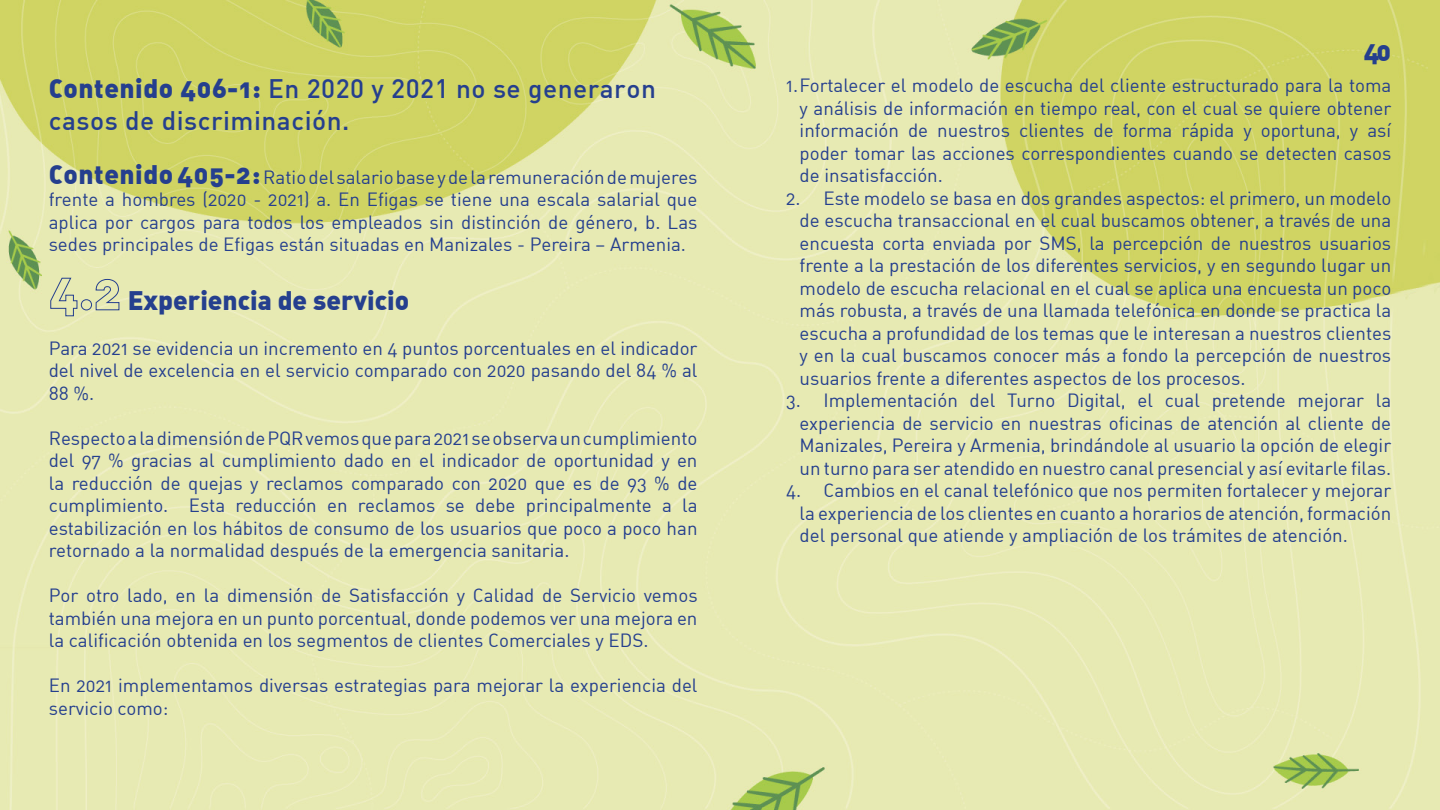
<style>
.page{position:relative;width:1440px;height:810px;background:#fff}
.page>*{position:absolute;margin:0;border:0;box-sizing:border-box;transform-origin:0 0}
.t1{font:500 26.25px/31.5px "DIN";letter-spacing:.02em;color:#253f8e}
.t2{font:26.25px "DIN Black Alternate";color:#253f8e}
.t3{font:18.75px/22.5px "DIN Regular Alternate";color:#253f8e;text-align:justify}
.s1{font-family:"DIN Black Alternate";font-weight:400}
.s2{font-family:"DIN Black Alternate";font-size:26.25px}
.s3{font-size:48.75px}
</style>
<div class="page">
<img style="left:0;top:0;width:1440px;height:810px">
<h1 class="t1" style="left:49px;top:72px;width:609px"><span class="s1">Contenido 406-1:</span> En 2020 y 2021 no se generaron casos de discriminación.</h1>
<p class="t3" style="left:49px;top:165px;width:650px"><span class="s2">Contenido 405-2:</span> Ratio del salario base y de la remuneración de mujeres frente a hombres (2020 - 2021) a. En Efigas se tiene una escala salarial que aplica por cargos para todos los empleados sin distinción de género, b. Las sedes principales de Efigas están situadas en Manizales - Pereira – Armenia.</p>
<h1 class="t2" style="left:49px;top:283px;width:362px"><span class="s3">4.2</span> Experiencia de servicio</h1>
<p class="t3" style="left:49px;top:336px;width:650px">Para 2021 se evidencia un incremento en 4 puntos porcentuales en el indicador del nivel de excelencia en el servicio comparado con 2020 pasando del 84 % al 88 %.</p>
<p class="t3" style="left:49px;top:426px;width:650px">RespectoaladimensióndePQRvemosquepara2021seobservauncumplimiento del 97 % gracias al cumplimiento dado en el indicador de oportunidad y en la reducción de quejas y reclamos comparado con 2020 que es de 93 % de cumplimiento. Esta reducción en reclamos se debe principalmente a la estabilización en los hábitos de consumo de los usuarios que poco a poco han retornado a la normalidad después de la emergencia sanitaria.</p>
<p class="t3" style="left:49px;top:584px;width:650px">Por otro lado, en la dimensión de Satisfacción y Calidad de Servicio vemos también una mejora en un punto porcentual, donde podemos ver una mejora en la calificación obtenida en los segmentos de clientes Comerciales y EDS.</p>
<p class="t3" style="left:49px;top:674px;width:650px">En 2021 implementamos diversas estrategias para mejorar la experiencia del servicio como:</p>
<h1 class="t2" style="left:1364px;top:34px;width:29px">40</h1>
<p class="t3" style="left:800px;top:74px;width:593px;text-indent:-14px">1.Fortalecer el modelo de escucha del cliente estructurado para la toma y análisis de información en tiempo real, con el cual se quiere obtener información de nuestros clientes de forma rápida y oportuna, y así poder tomar las acciones correspondientes cuando se detecten casos de insatisfacción.</p>
<p class="t3" style="left:800px;top:186px;width:593px;text-indent:-13px">2. Este modelo se basa en dos grandes aspectos: el primero, un modelo de escucha transaccional en el cual buscamos obtener, a través de una encuesta corta enviada por SMS, la percepción de nuestros usuarios frente a la prestación de los diferentes servicios, y en segundo lugar un modelo de escucha relacional en el cual se aplica una encuesta un poco más robusta, a través de una llamada telefónica en donde se practica la escucha a profundidad de los temas que le interesan a nuestros clientes y en la cual buscamos conocer más a fondo la percepción de nuestros usuarios frente a diferentes aspectos de los procesos.</p>
<p class="t3" style="left:799px;top:389px;width:593px;text-indent:-13px">3. Implementación del Turno Digital, el cual pretende mejorar la experiencia de servicio en nuestras oficinas de atención al cliente de Manizales, Pereira y Armenia, brindándole al usuario la opción de elegir un turno para ser atendido en nuestro canal presencial y así evitarle filas.</p>
<p class="t3" style="left:800px;top:479px;width:593px;text-indent:-14px">4. Cambios en el canal telefónico que nos permiten fortalecer y mejorar la experiencia de los clientes en cuanto a horarios de atención, formación del personal que atiende y ampliación de los trámites de atención.</p>
</div>
